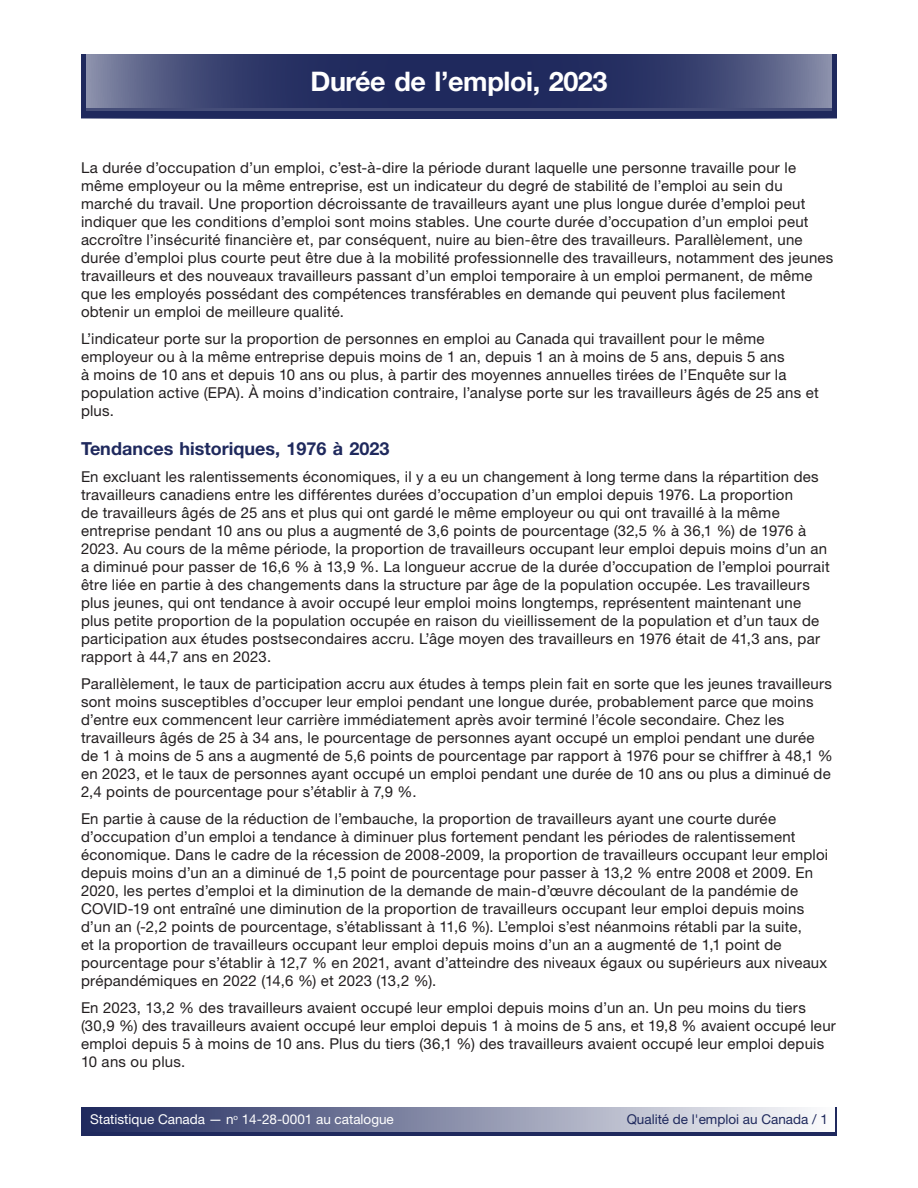
<style>
.page{position:relative;width:918px;height:1188px;background:#fff}
.page>*{position:absolute;margin:0;border:0;box-sizing:border-box;transform-origin:0 0}
.t1{font:700 27px "Helvetica Neue LT Std";letter-spacing:-.015em;color:#fff}
.ART-subhead{font:700 18px "Helvetica Neue LT Std";color:#1f295d}
.BodyText{font:15px/18px "Helvetica Neue LT Std";letter-spacing:.015em;color:#231f20}
.t2{font:13.5px "Helvetica Neue LT Std";color:#fff}
.t3{font:13.5px "Helvetica Neue LT Std";color:#1f295d}
</style>
<div class="page">
<div style="left:81px;top:1131px;width:756px;height:5px;background:#1f295d"></div>
<div style="left:81px;top:1107px;width:756px;height:25px;background:linear-gradient(to right,#1f295d,#fafafb)"></div>
<svg style="left:836px;top:1107px;width:1px;height:25px"></svg>
<svg style="left:86px;top:54px;width:746px;height:54px;background:#38416f"></svg>
<div style="left:81px;top:109px;width:756px;height:9px;background:#1f295d"></div>
<hr style="left:83px;top:108px;width:752px;height:2px;background:#454d78">
<div style="left:832px;top:54px;width:5px;height:60px;background:#1f295d"></div>
<div style="left:81px;top:54px;width:5px;height:60px;background:#1f295d"></div>
<h1 class="t1" style="left:310px;top:64px;width:299px">Durée de l’emploi, 2023</h1>
<p class="BodyText" style="left:81px;top:158px;width:754px">La durée d’occupation d’un emploi, c’est-à-dire la période durant laquelle une personne travaille pour le même employeur ou la même entreprise, est un indicateur du degré de stabilité de l’emploi au sein du marché du travail. Une proportion décroissante de travailleurs ayant une plus longue durée d’emploi peut indiquer que les conditions d’emploi sont moins stables. Une courte durée d’occupation d’un emploi peut accroître l’insécurité financière et, par conséquent, nuire au bien-être des travailleurs. Parallèlement, une durée d’emploi plus courte peut être due à la mobilité professionnelle des travailleurs, notamment des jeunes travailleurs et des nouveaux travailleurs passant d’un emploi temporaire à un emploi permanent, de même que les employés possédant des compétences transférables en demande qui peuvent plus facilement obtenir un emploi de meilleure qualité.</p>
<p class="BodyText" style="left:81px;top:329px;width:739px">L’indicateur porte sur la proportion de personnes en emploi au Canada qui travaillent pour le même employeur ou à la même entreprise depuis moins de 1 an, depuis 1 an à moins de 5 ans, depuis 5 ans<br>à moins de 10 ans et depuis 10 ans ou plus, à partir des moyennes annuelles tirées de l’Enquête sur la population active (EPA). À moins d’indication contraire, l’analyse porte sur les travailleurs âgés de 25 ans et plus.</p>
<p class="ART-subhead" style="left:81px;top:438px;width:310px">Tendances historiques, 1976 à 2023</p>
<p class="BodyText" style="left:81px;top:468px;width:750px">En excluant les ralentissements économiques, il y a eu un changement à long terme dans la répartition des travailleurs canadiens entre les différentes durées d’occupation d’un emploi depuis 1976. La proportion<br>de travailleurs âgés de 25 ans et plus qui ont gardé le même employeur ou qui ont travaillé à la même entreprise pendant 10 ans ou plus a augmenté de 3,6 points de pourcentage (32,5 % à 36,1 %) de 1976 à 2023. Au cours de la même période, la proportion de travailleurs occupant leur emploi depuis moins d’un an a diminué pour passer de 16,6 % à 13,9 %. La longueur accrue de la durée d’occupation de l’emploi pourrait être liée en partie à des changements dans la structure par âge de la population occupée. Les travailleurs plus jeunes, qui ont tendance à avoir occupé leur emploi moins longtemps, représentent maintenant une plus petite proportion de la population occupée en raison du vieillissement de la population et d’un taux de participation aux études postsecondaires accru. L’âge moyen des travailleurs en 1976 était de 41,3 ans, par rapport à 44,7 ans en 2023.</p>
<p class="BodyText" style="left:81px;top:675px;width:753px">Parallèlement, le taux de participation accru aux études à temps plein fait en sorte que les jeunes travailleurs sont moins susceptibles d’occuper leur emploi pendant une longue durée, probablement parce que moins d’entre eux commencent leur carrière immédiatement après avoir terminé l’école secondaire. Chez les travailleurs âgés de 25 à 34 ans, le pourcentage de personnes ayant occupé un emploi pendant une durée de 1 à moins de 5 ans a augmenté de 5,6 points de pourcentage par rapport à 1976 pour se chiffrer à 48,1 % en 2023, et le taux de personnes ayant occupé un emploi pendant une durée de 10 ans ou plus a diminué de 2,4 points de pourcentage pour s’établir à 7,9 %.</p>
<p class="BodyText" style="left:81px;top:810px;width:749px">En partie à cause de la réduction de l’embauche, la proportion de travailleurs ayant une courte durée d’occupation d’un emploi a tendance à diminuer plus fortement pendant les périodes de ralentissement économique. Dans le cadre de la récession de 2008-2009, la proportion de travailleurs occupant leur emploi depuis moins d’un an a diminué de 1,5 point de pourcentage pour passer à 13,2 % entre 2008 et 2009. En 2020, les pertes d’emploi et la diminution de la demande de main-d’œuvre découlant de la pandémie de COVID-19 ont entraîné une diminution de la proportion de travailleurs occupant leur emploi depuis moins d’un an (-2,2 points de pourcentage, s’établissant à 11,6 %). L’emploi s’est néanmoins rétabli par la suite,<br>et la proportion de travailleurs occupant leur emploi depuis moins d’un an a augmenté de 1,1 point de pourcentage pour s’établir à 12,7 % en 2021, avant d’atteindre des niveaux égaux ou supérieurs aux niveaux prépandémiques en 2022 (14,6 %) et 2023 (13,2 %).</p>
<p class="BodyText" style="left:81px;top:999px;width:756px">En 2023, 13,2 % des travailleurs avaient occupé leur emploi depuis moins d’un an. Un peu moins du tiers (30,9 %) des travailleurs avaient occupé leur emploi depuis 1 à moins de 5 ans, et 19,8 % avaient occupé leur emploi depuis 5 à moins de 10 ans. Plus du tiers (36,1 %) des travailleurs avaient occupé leur emploi depuis 10 ans ou plus.</p>
<p class="t2" style="left:90px;top:1111px;width:305px">Statistique Canada — n<sup>o</sup> 14-28-0001 au catalogue</p>
<p class="t3" style="left:627px;top:1111px;width:203px">Qualité de l'emploi au Canada / 1</p>
</div>
